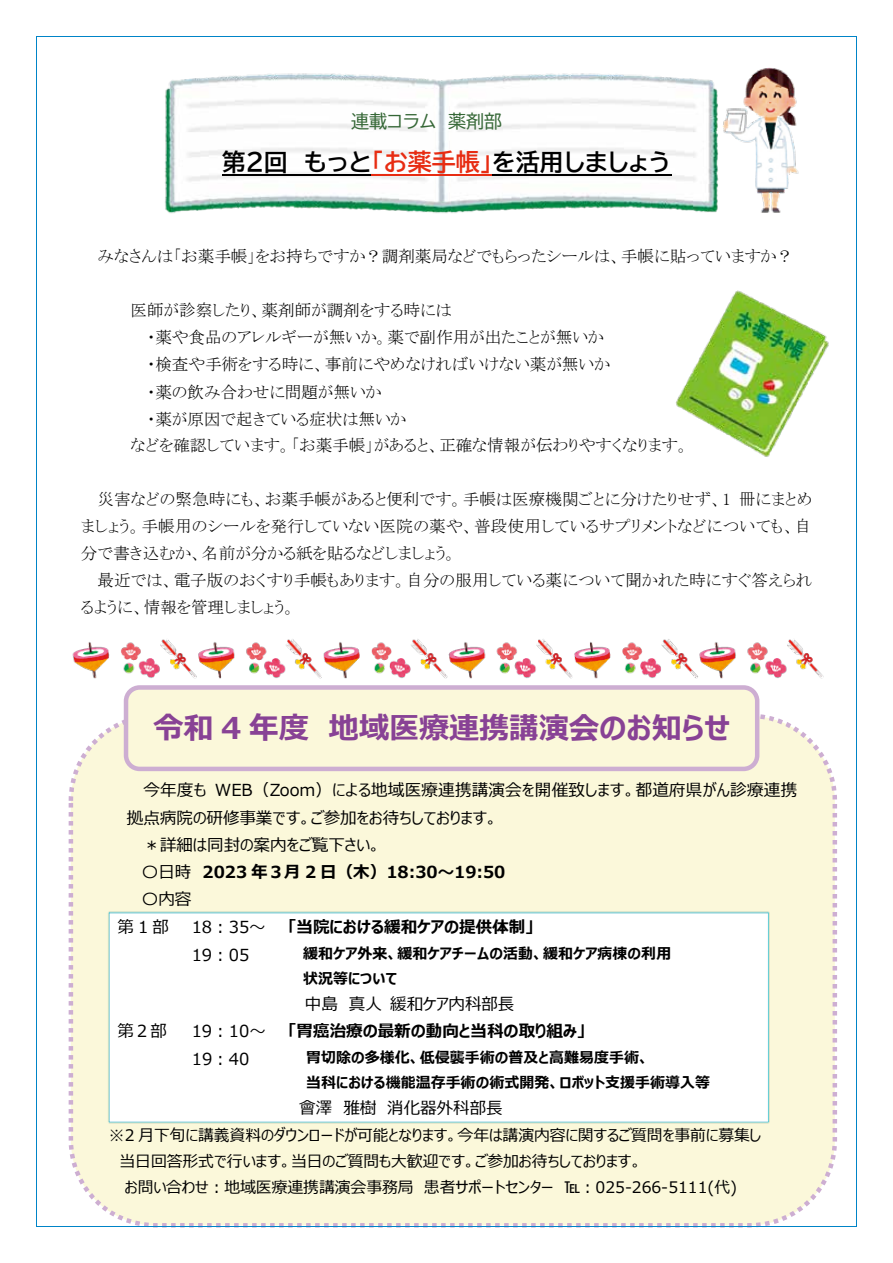
<style>
.page{position:relative;width:893px;height:1263px;background:#fff}
.page>*{position:absolute;margin:0;border:0;box-sizing:border-box;transform-origin:0 0}
.t1{font:700 30px "Meiryo UI";color:#884295}
.t2{font:24px "BIZ UDP Gothic Bold";color:#000}
.t3{font:18px "BIZ UDP Gothic";color:#356736}
.t4{font:16.65px "Meiryo UI";color:#000}
.t5{font:16.5px/27px "MS P Mincho";color:#000;text-align:justify}
.t6{font:16.5px/27.2px "Meiryo UI";color:#000}
.t7{font:700 16.5px "Meiryo UI";color:#000}
.t8{font:15.9px "Meiryo UI";color:#000}
.t9{font:700 15px/24.6px "Meiryo UI";color:#000}
.s1{color:#e72c12}
.s2{font-weight:400}
</style>
<div class="page">
<img style="left:165px;top:73px;width:553px;height:140px">
<img style="left:718px;top:67px;width:81px;height:146px">
<img style="left:676px;top:290px;width:153px;height:167px">
<img style="left:72px;top:639px;width:752px;height:40px">
<hr style="left:222px;top:174px;width:150px;height:1px;background:#000">
<hr style="left:372px;top:174px;width:120px;height:1px;background:#e72c12">
<hr style="left:492px;top:174px;width:179px;height:1px;background:#000">
<div style="left:69px;top:714px;width:768px;height:513px;background:#fbf8da;border:4px dashed #cdaed2;border-radius:85px"></div>
<img style="left:108px;top:748px;width:662px;height:376px">
<div style="left:124px;top:685px;width:635px;height:86px;background:#fbf8da;border:4px solid #cdaed2;border-radius:14px"></div>
<hr style="left:37px;top:36px;width:819px;height:1px;background:#0084c7">
<hr style="left:36px;top:37px;width:1px;height:1189px;background:#0084c7">
<hr style="left:856px;top:37px;width:1px;height:1189px;background:#0084c7">
<hr style="left:37px;top:1226px;width:819px;height:1px;background:#0084c7">
<p class="t3" style="left:351px;top:113px;width:153px">連載コラム 薬剤部</p>
<h2 class="t2" style="left:222px;top:150px;width:451px">第2回 もっと<span class="s1">「お薬手帳」</span>を活用しましょう</h2>
<p class="t5" style="left:98px;top:243px;width:697px">みなさんは「お薬手帳」をお持ちですか？調剤薬局などでもらったシールは、手帳に貼っていますか？</p>
<p class="t5" style="left:131px;top:297px;width:323px">医師が診察したり、薬剤師が調剤をする時には</p>
<p class="t5" style="left:147px;top:324px;width:458px">・薬や食品のアレルギーが無いか。薬で副作用が出たことが無いか</p>
<p class="t5" style="left:147px;top:351px;width:464px">・検査や手術をする時に、事前にやめなければいけない薬が無いか</p>
<p class="t5" style="left:147px;top:378px;width:236px">・薬の飲み合わせに問題が無いか</p>
<p class="t5" style="left:147px;top:405px;width:261px">・薬が原因で起きている症状は無いか</p>
<p class="t5" style="left:131px;top:432px;width:560px">などを確認しています。「お薬手帳」があると、正確な情報が伝わりやすくなります。</p>
<p class="t5" style="left:81px;top:486px;width:733px;text-indent:17px">災害などの緊急時にも、お薬手帳があると便利です。手帳は医療機関ごとに分けたりせず、1 冊にまとめましょう。手帳用のシールを発行していない医院の薬や、普段使用しているサプリメントなどについても、自分で書き込むか、名前が分かる紙を貼るなどしましょう。</p>
<p class="t5" style="left:81px;top:567px;width:733px;text-indent:17px">最近では、電子版のおくすり手帳もあります。自分の服用している薬について聞かれた時にすぐ答えられるように、情報を管理しましょう。</p>
<h1 class="t1" style="left:154px;top:707px;width:578px">令和 4 年度 地域医療連携講演会のお知らせ</h1>
<p class="t6" style="left:127px;top:778px;width:672px;text-indent:17px">今年度も WEB（Zoom）による地域医療連携講演会を開催致します。都道府県がん診療連携拠点病院の研修事業です。ご参加をお待ちしております。</p>
<p class="t4" style="left:143px;top:833px;width:239px">＊詳細は同封の案内をご覧下さい。</p>
<p class="t7" style="left:142px;top:860px;width:365px"><span class="s2">〇日時</span> 2023 年３月 2 日（木）18:30～19:50</p>
<p class="t6" style="left:142px;top:886px;width:51px">〇内容</p>
<p class="t6" style="left:117px;top:915px;width:53px">第1部</p>
<p class="t6" style="left:192px;top:915px;width:76px">18：35～<br>19：05</p>
<p class="t7" style="left:288px;top:916px;width:247px">「当院における緩和ケアの提供体制」</p>
<p class="t9" style="left:303px;top:942px;width:370px">緩和ケア外来、緩和ケアチームの活動、緩和ケア病棟の利用状況等について</p>
<p class="t6" style="left:305px;top:991px;width:211px">中島 真人緩和ケア内科部長</p>
<p class="t6" style="left:117px;top:1018px;width:51px">第２部</p>
<p class="t6" style="left:192px;top:1018px;width:76px">19：10～<br>19：40</p>
<p class="t7" style="left:288px;top:1019px;width:299px">「胃癌治療の最新の動向と当科の取り組み」</p>
<p class="t9" style="left:306px;top:1046px;width:405px">胃切除の多様化、低侵襲手術の普及と高難易度手術、<br>当科における機能温存手術の術式開発、ロボット支援手術導入等</p>
<p class="t6" style="left:299px;top:1095px;width:205px">會澤 雅樹 消化器外科部長</p>
<p class="t8" style="left:109px;top:1124px;width:654px">※2 月下旬に講義資料のダウンロードが可能となります。今年は講演内容に関するご質問を事前に募集し</p>
<p class="t8" style="left:119px;top:1150px;width:524px">当日回答形式で行います。当日のご質問も大歓迎です。ご参加お待ちしております。</p>
<p class="t8" style="left:125px;top:1176px;width:614px">お問い合わせ：地域医療連携講演会事務局 患者サポートセンター ℡：025-266-5111(代)</p>
</div>
